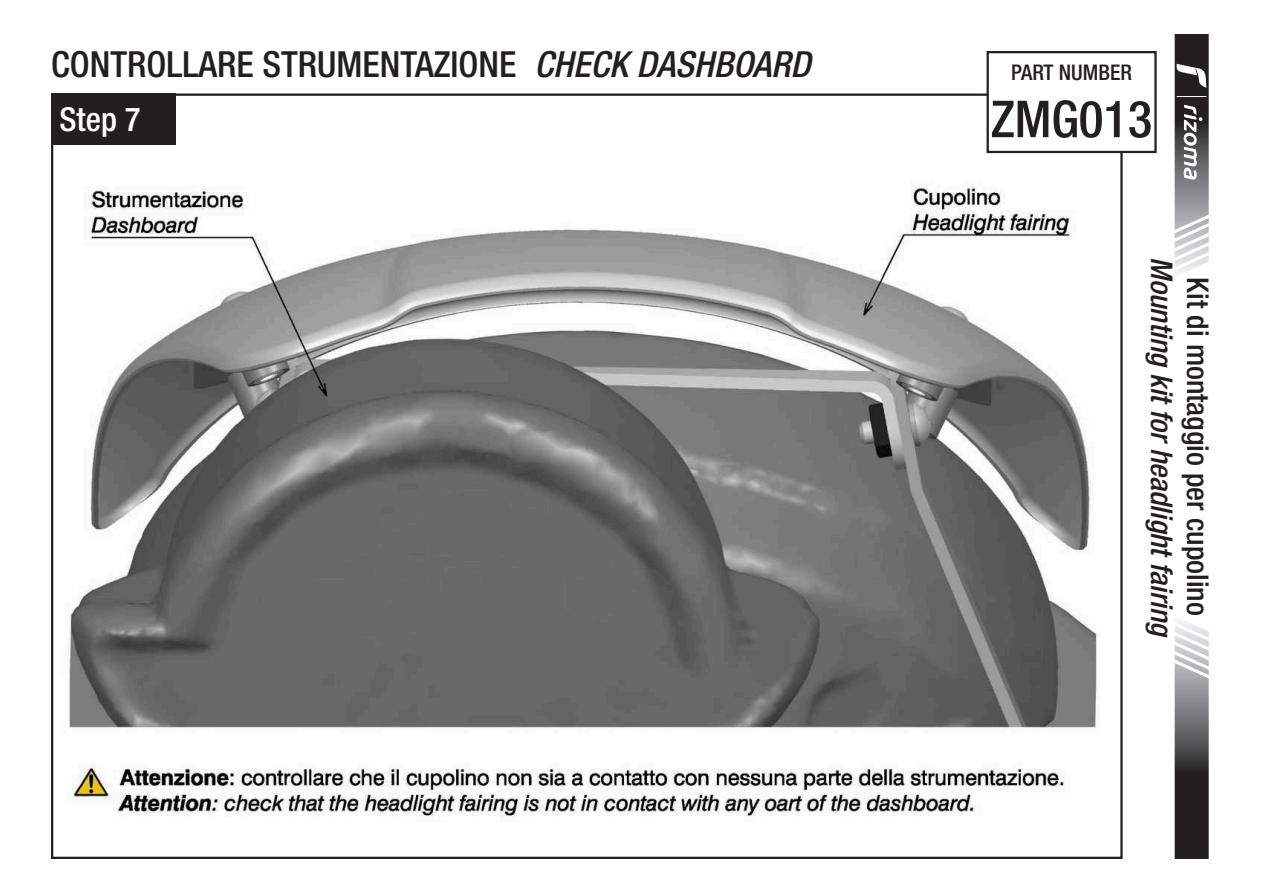
<style>
.page{position:relative;width:1263px;height:893px;background:#fff}
.page>*{position:absolute;margin:0;border:0;box-sizing:border-box;transform-origin:0 0}
.t1{font:500 condensed 51px "Helvetica Neue LT Std";color:#231f20}
.t2{font:500 condensed 36px "Helvetica Neue LT Std";color:#231f20}
.t3{font:500 condensed 33px "Helvetica Neue LT Std";color:#fff}
.t4{font:italic 500 condensed 30px "Helvetica Neue LT Std";color:#231f20}
.t5{font:500 condensed 30px "Helvetica Neue LT Std";color:#231f20}
.t6{font:500 condensed 21.6px "Helvetica Neue LT Std";color:#231f20}
.s1{font-style:italic}
</style>
<div class="page">
<img style="left:69px;top:109px;width:1044px;height:708px">
<div style="left:51px;top:94px;width:124px;height:51px;background:#231f20"></div>
<svg style="left:1174px;top:620px;width:35px;height:239px;background:#706f70"></svg>
<svg style="left:1174px;top:34px;width:35px;height:240px"></svg>
<div style="left:988px;top:52px;width:167px;height:100px;background:#fff"></div>
<div style="left:986px;top:51px;width:171px;height:102px;border:2px solid #231f20"></div>
<p class="t2" style="left:51px;top:42px;width:761px">CONTROLLARE STRUMENTAZIONE <span class="s1">CHECK DASHBOARD</span></p>
<p class="t3" style="left:60px;top:99px;width:83px">Step 7</p>
<h1 class="t1" style="left:991px;top:89px;width:163px">ZMG013</h1>
<p class="t6" style="left:1011px;top:59px;width:122px">PART NUMBER</p>
<p class="t4" style="left:1180px;top:257px;width:382px;rotate:90deg">Mounting kit for headlight fairing</p>
<p class="t5" style="left:1216px;top:277px;width:340px;rotate:90deg">Kit di montaggio per cupolino</p>
</div>
